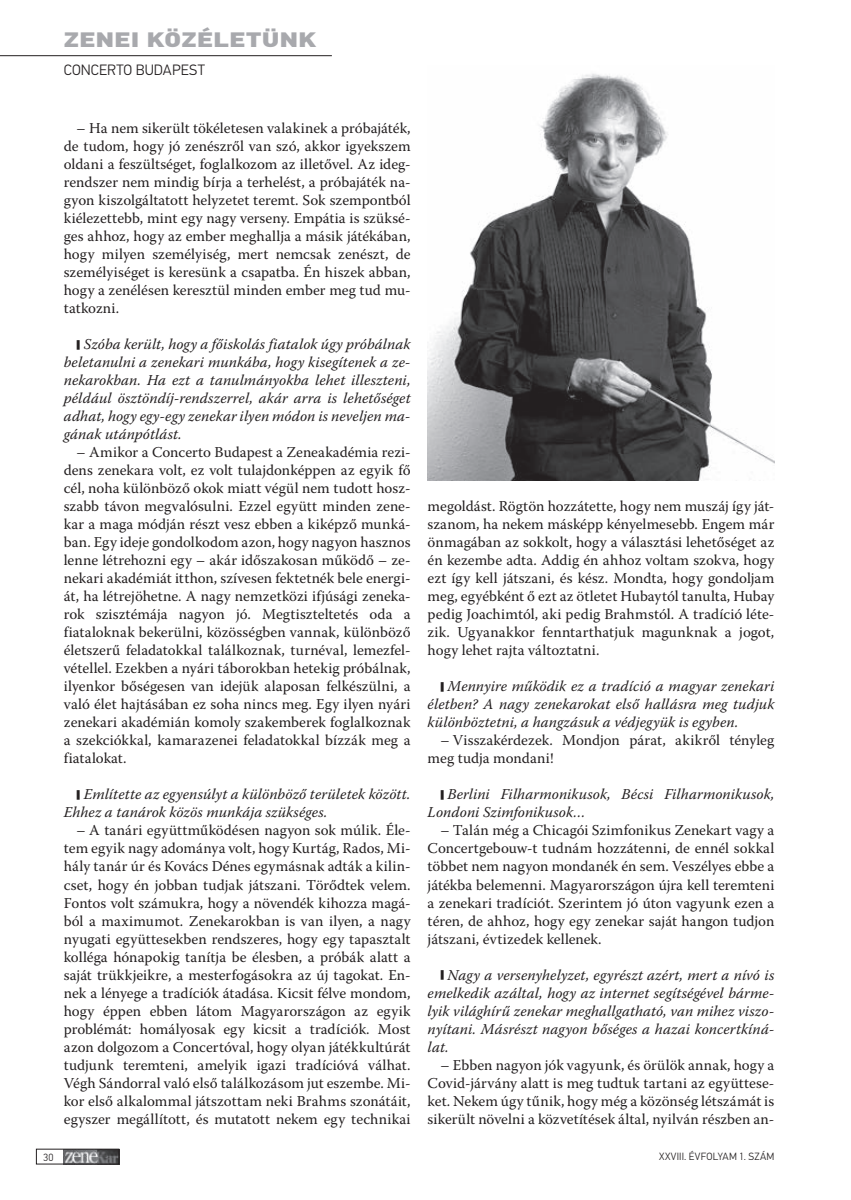
<style>
.page{position:relative;width:851px;height:1200px;background:#fff}
.page>*{position:absolute;margin:0;border:0;box-sizing:border-box;transform-origin:0 0}
.t1{font:900 21px "Din Text Pro";letter-spacing:.015em;color:#a8a9ad;scale:1.2 1}
.t2{font:15px/18px "Warnock Pro";letter-spacing:.005em;color:#231f20;text-align:justify}
.t3{font:italic 15px/18px "Warnock Pro";letter-spacing:.005em;color:#231f20;text-align:justify}
.t4{font:300 15px "Din Text Pro";letter-spacing:.01em;color:#231f20}
.t5{font:300 10.5px "Din Text Pro";letter-spacing:.055em;color:#231f20}
</style>
<div class="page">
<hr style="left:0;top:55px;width:332px;height:1px;background:#231f20">
<img style="left:64px;top:1150px;width:53px;height:11px">
<div style="left:36px;top:1148px;width:83px;height:15px;border:1px solid #231f20"></div>
<img style="left:427px;top:73px;width:347px;height:407px">
<h1 class="t1" style="left:64px;top:26px;width:212px">ZENEI KÖZÉLETÜNK</h1>
<p class="t4" style="left:64px;top:61px;width:126px">CONCERTO BUDAPEST</p>
<p class="t2" style="left:64px;top:119px;width:348px;text-indent:13px">– Ha nem sikerült tökéletesen valakinek a próbajáték, de tudom, hogy jó zenészről van szó, akkor igyekszem oldani a feszültséget, foglalkozom az illetővel. Az ideg&shy;rendszer nem mindig bírja a terhelést, a próbajáték na&shy;gyon kiszolgáltatott helyzetet teremt. Sok szempontból kiélezettebb, mint egy nagy verseny. Empátia is szüksé&shy;ges ahhoz, hogy az ember meghallja a másik játékában, hogy milyen személyiség, mert nemcsak zenészt, de személyiséget is keresünk a csapatba. Én hiszek abban, hogy a zenélésen keresztül minden ember meg tud mu&shy;tatkozni.</p>
<p class="t3" style="left:64px;top:335px;width:348px;text-indent:13px">■ Szóba került, hogy a főiskolás fiatalok úgy próbálnak beletanulni a zenekari munkába, hogy kisegítenek a ze&shy;nekarokban. Ha ezt a tanulmányokba lehet illeszteni, például ösztöndíj-rendszerrel, akár arra is lehetőséget adhat, hogy egy-egy zenekar ilyen módon is neveljen ma&shy;gának utánpótlást.</p>
<p class="t2" style="left:64px;top:443px;width:348px;text-indent:13px">– Amikor a Concerto Budapest a Zeneakadémia rezi&shy;dens zenekara volt, ez volt tulajdonképpen az egyik fő cél, noha különböző okok miatt végül nem tudott hos - szabb távon megvalósulni. Ezzel együtt minden zene&shy;kar a maga módján részt vesz ebben a kiképző munká&shy;ban. Egy ideje gondolkodom azon, hogy nagyon hasznos lenne létrehozni egy – akár időszakosan működő – ze&shy;nekari akadémiát itthon, szívesen fektetnék bele energi&shy;át, ha létrejöhetne. A nagy nemzetközi ifjúsági zeneka&shy;rok szisztémája nagyon jó. Megtiszteltetés oda a fiataloknak bekerülni, közösségben vannak, különböző életszerű feladatokkal találkoznak, turnéval, lemezfel&shy;vétellel. Ezekben a nyári táborokban hetekig próbálnak, ilyenkor bőségesen van idejük alaposan felkészülni, a való élet hajtásában ez soha nincs meg. Egy ilyen nyári zenekari akadémián komoly szakemberek foglalkoznak a szekciókkal, kamarazenei feladatokkal bízzák meg a fiatalokat.</p>
<p class="t3" style="left:64px;top:785px;width:348px;text-indent:13px">■ Említette az egyensúlyt a különböző területek között.<br>Ehhez a tanárok közös munkája szükséges.</p>
<p class="t2" style="left:64px;top:821px;width:348px;text-indent:13px">– A tanári együttműködésen nagyon sok múlik. Éle&shy;tem egyik nagy adománya volt, hogy Kurtág, Rados, Mi&shy;hály tanár úr és Kovács Dénes egymásnak adták a kilin&shy;cset, hogy én jobban tudjak játszani. Törődtek velem.<br>Fontos volt számukra, hogy a növendék kihozza magá&shy;ból a maximumot. Zenekarokban is van ilyen, a nagy nyugati együttesekben rendszeres, hogy egy tapasztalt kolléga hónapokig tanítja be élesben, a próbák alatt a saját trükkjeikre, a mesterfogásokra az új tagokat. En&shy;nek a lényege a tradíciók átadása. Kicsit félve mondom, hogy éppen ebben látom Magyarországon az egyik problémát: homályosak egy kicsit a tradíciók. Most azon dolgozom a Concertóval, hogy olyan játékkultúrát tudjunk teremteni, amelyik igazi tradícióvá válhat.<br>Végh Sándorral való első találkozásom jut eszembe. Mi&shy;kor első alkalommal játszottam neki Brahms szonátáit, egyszer megállított, és mutatott nekem egy technikai</p>
<p class="t2" style="left:427px;top:497px;width:348px">megoldást. Rögtön hozzátette, hogy nem muszáj így ját&shy;szanom, ha nekem másképp kényelmesebb. Engem már önmagában az sokkolt, hogy a választási lehetőséget az én kezembe adta. Addig én ahhoz voltam szokva, hogy ezt így kell játszani, és kész. Mondta, hogy gondoljam meg, egyébként ő ezt az ötletet Hubaytól tanulta, Hubay pedig Joachimtól, aki pedig Brahmstól. A tradíció léte&shy;zik. Ugyanakkor fenntarthatjuk magunknak a jogot, hogy lehet rajta változtatni.</p>
<p class="t3" style="left:427px;top:677px;width:348px;text-indent:13px">■ Mennyire működik ez a tradíció a magyar zenekari életben? A nagy zenekarokat első hallásra meg tudjuk különböztetni, a hangzásuk a védjegyük is egyben.</p>
<p class="t2" style="left:427px;top:731px;width:348px;text-indent:13px">– Visszakérdezek. Mondjon párat, akikről tényleg meg tudja mondani!</p>
<p class="t3" style="left:427px;top:785px;width:348px;text-indent:13px">■ Berlini Filharmonikusok, Bécsi Filharmonikusok,<br>Londoni Szimfonikusok…</p>
<p class="t2" style="left:427px;top:821px;width:348px;text-indent:13px">– Talán még a Chicagói Szimfonikus Zenekart vagy a Concertgebouw-t tudnám hozzátenni, de ennél sokkal többet nem nagyon mondanék én sem. Veszélyes ebbe a játékba belemenni. Magyarországon újra kell teremteni a zenekari tradíciót. Szerintem jó úton vagyunk ezen a téren, de ahhoz, hogy egy zenekar saját hangon tudjon játszani, évtizedek kellenek.</p>
<p class="t3" style="left:427px;top:965px;width:348px;text-indent:13px">■ Nagy a versenyhelyzet, egyrészt azért, mert a nívó is emelkedik azáltal, hogy az internet segítségével bárme&shy;lyik világhírű zenekar meghallgatható, van mihez viszo&shy;nyítani. Másrészt nagyon bőséges a hazai koncertkíná&shy;lat.</p>
<p class="t2" style="left:427px;top:1055px;width:348px;text-indent:13px">– Ebben nagyon jók vagyunk, és örülök annak, hogy a Covid-járvány alatt is meg tudtuk tartani az együttese&shy;ket. Nekem úgy tűnik, hogy még a közönség létszámát is sikerült növelni a közvetítések által, nyilván részben an-</p>
<p class="t5" style="left:43px;top:1150px;width:12px">30</p>
<p class="t5" style="left:659px;top:1149px;width:117px">XXVIII. ÉVFOLYAM 1. SZÁM</p>
</div>
